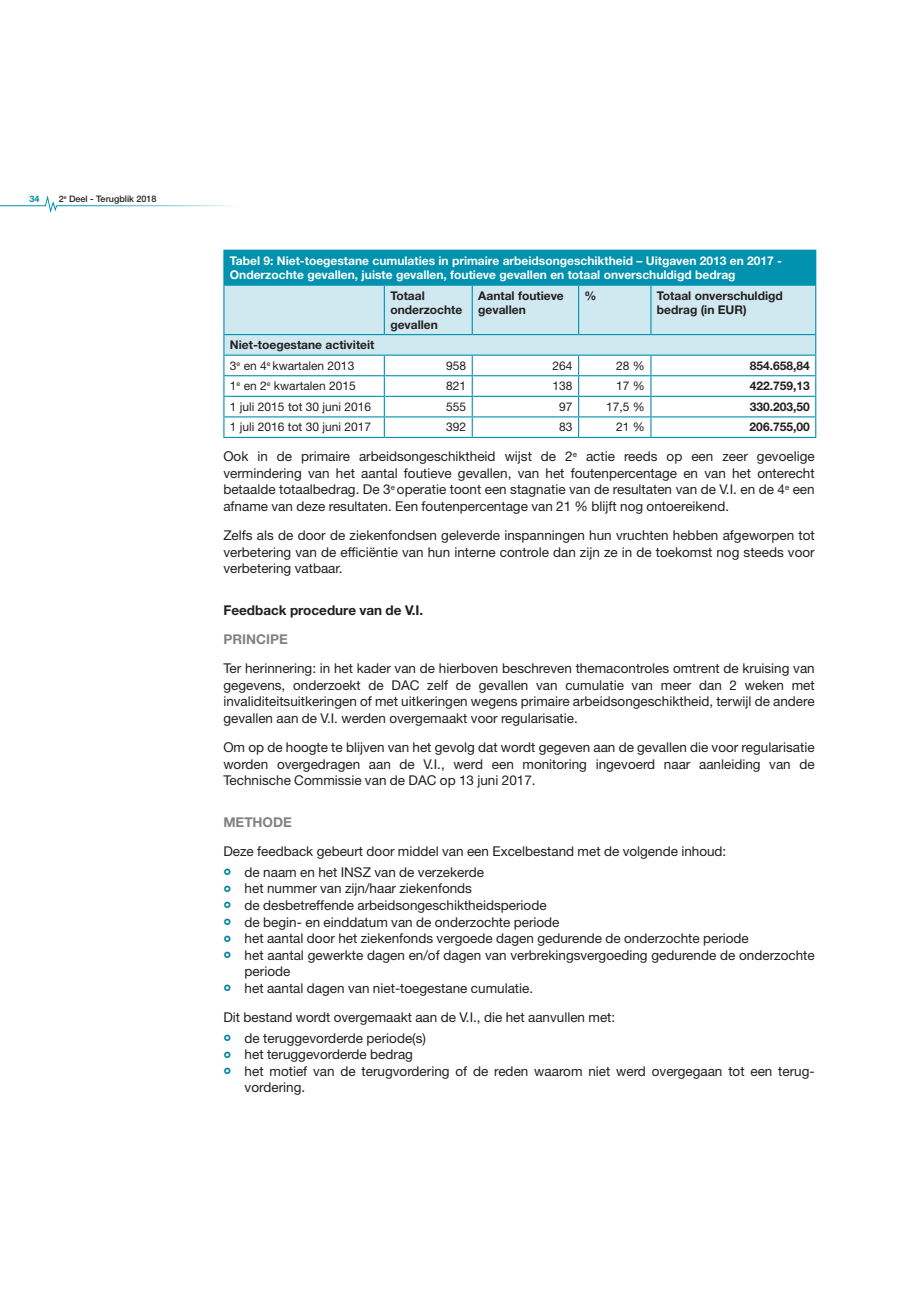
<style>
.page{position:relative;width:919px;height:1289px;background:#fff}
.page>*{position:absolute;margin:0;border:0;box-sizing:border-box;transform-origin:0 0}
.t1{font:13.5px/16.5px "Helvetica Neue LT Std";color:#231f20;text-align:justify}
.t2{font:700 13.5px "Helvetica Neue LT Std";color:#231f20}
.t3{font:700 13.5px "Helvetica Neue LT Std";color:#808285}
.t4{font:700 12px/14.4px "Helvetica Neue LT Std";color:#231f20}
.t5{font:700 12px/14.4px "Helvetica Neue LT Std";color:#fff}
.t6{font:12px "Helvetica Neue LT Std";color:#231f20}
.t7{font:500 9px "Helvetica Neue LT Std";color:#231f20}
.t8{font:700 9px "Helvetica Neue LT Std";color:#008da8}
.s1{font-weight:400}
</style>
<div class="page">
<svg style="left:0;top:196px;width:232px;height:17px"></svg>
<div style="left:224px;top:250px;width:591px;height:35px;background:#0092ae"></div>
<hr style="left:223px;top:250px;width:161px;height:1px;background:#0092ae">
<hr style="left:223px;top:251px;width:1px;height:33px;background:#0092ae">
<hr style="left:651px;top:250px;width:165px;height:1px;background:#0092ae">
<hr style="left:815px;top:251px;width:1px;height:33px;background:#0092ae">
<hr style="left:223px;top:284px;width:161px;height:2px;background:#0092ae">
<hr style="left:651px;top:284px;width:165px;height:2px;background:#0092ae">
<hr style="left:384px;top:437px;width:88px;height:1px;background:#0092ae">
<hr style="left:472px;top:437px;width:106px;height:1px;background:#0092ae">
<hr style="left:578px;top:437px;width:73px;height:1px;background:#0092ae">
<hr style="left:651px;top:437px;width:165px;height:1px;background:#0092ae">
<hr style="left:223px;top:437px;width:161px;height:1px;background:#0092ae">
<svg style="left:223px;top:285px;width:593px;height:152px"></svg>
<hr style="left:223px;top:354px;width:161px;height:2px;background:#0092ae">
<hr style="left:384px;top:354px;width:88px;height:2px;background:#0092ae">
<hr style="left:472px;top:354px;width:106px;height:2px;background:#0092ae">
<hr style="left:578px;top:354px;width:73px;height:2px;background:#0092ae">
<hr style="left:651px;top:354px;width:165px;height:2px;background:#0092ae">
<p class="t8" style="left:29px;top:193px;width:12px">34</p>
<p class="t7" style="left:59px;top:193px;width:99px">2<sup>e</sup> Deel - Terugblik 2018</p>
<p class="t5" style="left:230px;top:253px;width:553px">Tabel 9: Niet-toegestane cumulaties in primaire arbeidsongeschiktheid – Uitgaven 2013 en 2017 -<br>Onderzochte gevallen, juiste gevallen, foutieve gevallen en totaal onverschuldigd bedrag</p>
<p class="t4" style="left:390px;top:288px;width:74px">Totaal onderzochte gevallen</p>
<p class="t4" style="left:478px;top:288px;width:87px">Aantal foutieve gevallen</p>
<p class="t4" style="left:584px;top:288px;width:13px">%</p>
<p class="t4" style="left:657px;top:288px;width:127px">Totaal onverschuldigd bedrag (in EUR)</p>
<p class="t4" style="left:230px;top:334px;width:146px;line-height:20.5px">Niet-toegestane activiteit<br><span class="s1">3</span><sup>e</sup> <span class="s1">en 4</span><sup>e</sup> <span class="s1">kwartalen 2013</span></p>
<p class="t6" style="left:446px;top:358px;width:22px">958</p>
<p class="t6" style="left:552px;top:358px;width:22px">264</p>
<p class="t6" style="left:616px;top:358px;width:30px">28 %</p>
<p class="t4" style="left:749px;top:358px;width:62px">854.658,84</p>
<p class="t6" style="left:230px;top:379px;width:127px">1<sup>e</sup> en 2<sup>e</sup> kwartalen 2015</p>
<p class="t6" style="left:446px;top:379px;width:22px">821</p>
<p class="t6" style="left:552px;top:379px;width:22px">138</p>
<p class="t6" style="left:616px;top:379px;width:30px">17 %</p>
<p class="t4" style="left:749px;top:378px;width:62px">422.759,13</p>
<p class="t6" style="left:230px;top:399px;width:143px">1 juli 2015 tot 30 juni 2016</p>
<p class="t6" style="left:446px;top:399px;width:22px">555</p>
<p class="t6" style="left:559px;top:399px;width:15px">97</p>
<p class="t6" style="left:606px;top:399px;width:40px">17,5 %</p>
<p class="t4" style="left:749px;top:399px;width:62px">330.203,50</p>
<p class="t6" style="left:230px;top:420px;width:143px">1 juli 2016 tot 30 juni 2017</p>
<p class="t6" style="left:446px;top:420px;width:22px">392</p>
<p class="t6" style="left:559px;top:420px;width:15px">83</p>
<p class="t6" style="left:616px;top:420px;width:30px">21 %</p>
<p class="t4" style="left:749px;top:420px;width:62px">206.755,00</p>
<p class="t1" style="left:223px;top:448px;width:593px">Ook in de primaire arbeidsongeschiktheid wijst de 2<sup>e</sup> actie reeds op een zeer gevoelige vermindering van het aantal foutieve gevallen, van het foutenpercentage en van het onterecht betaalde totaalbedrag. De 3<sup>e</sup> operatie toont een stagnatie van de resultaten van de V.I. en de 4<sup>e</sup> een afname van deze resultaten. Een foutenpercentage van 21 % blijft nog ontoereikend.</p>
<p class="t1" style="left:223px;top:527px;width:593px">Zelfs als de door de ziekenfondsen geleverde inspanningen hun vruchten hebben afgeworpen tot verbetering van de efficiëntie van hun interne controle dan zijn ze in de toekomst nog steeds voor verbetering vatbaar.</p>
<p class="t2" style="left:223px;top:602px;width:201px">Feedback procedure van de V.I.</p>
<p class="t3" style="left:223px;top:631px;width:66px">PRINCIPE</p>
<p class="t1" style="left:223px;top:660px;width:593px">Ter herinnering: in het kader van de hierboven beschreven themacontroles omtrent de kruising van gegevens, onderzoekt de DAC zelf de gevallen van cumulatie van meer dan 2 weken met invaliditeitsuitkeringen of met uitkeringen wegens primaire arbeidsongeschiktheid, terwijl de andere gevallen aan de V.I. werden overgemaakt voor regularisatie.</p>
<p class="t1" style="left:223px;top:739px;width:593px">Om op de hoogte te blijven van het gevolg dat wordt gegeven aan de gevallen die voor regularisatie worden overgedragen aan de V.I., werd een monitoring ingevoerd naar aanleiding van de Technische Commissie van de DAC op 13 juni 2017.</p>
<p class="t3" style="left:223px;top:813px;width:70px">METHODE</p>
<p class="t1" style="left:244px;top:840px;width:483px;line-height:20.9px;text-indent:-21px">Deze feedback gebeurt door middel van een Excelbestand met de volgende inhoud: de naam en het INSZ van de verzekerde</p>
<p class="t1" style="left:244px;top:880px;width:571px;text-align:left">het nummer van zijn/haar ziekenfonds<br>de desbetreffende arbeidsongeschiktheidsperiode<br>de begin- en einddatum van de onderzochte periode<br>het aantal door het ziekenfonds vergoede dagen gedurende de onderzochte periode<br>het aantal gewerkte dagen en/of dagen van verbrekingsvergoeding gedurende de onderzochte periode<br>het aantal dagen van niet-toegestane cumulatie.</p>
<p class="t1" style="left:244px;top:1006px;width:372px;line-height:20.7px;text-indent:-21px">Dit bestand wordt overgemaakt aan de V.I., die het aanvullen met: de teruggevorderde periode(s)</p>
<p class="t1" style="left:244px;top:1045px;width:571px;text-align:left">het teruggevorderde bedrag<br>het motief van de terugvordering of de reden waarom niet werd overgegaan tot een terug&shy;vordering.</p>
</div>
